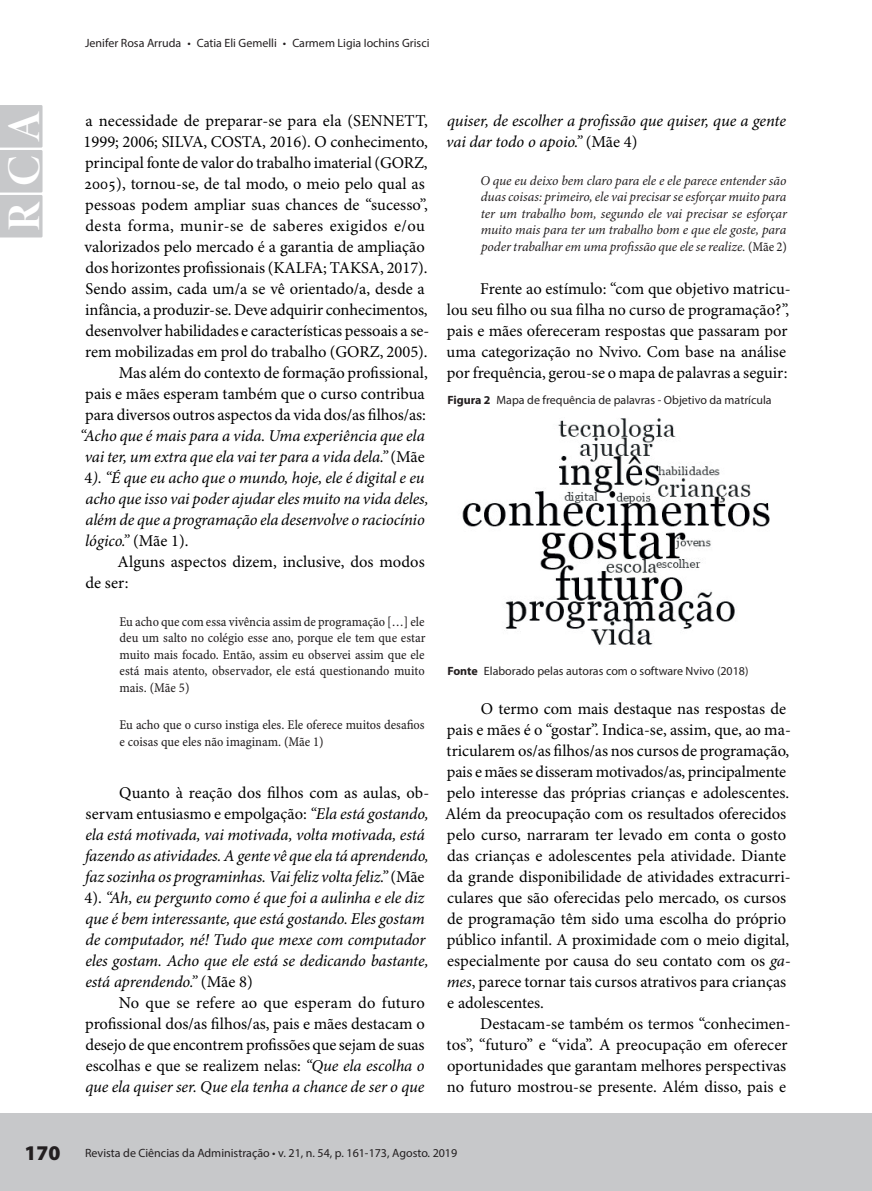
<style>
.page{position:relative;width:872px;height:1191px;background:#fff}
.page>*{position:absolute;margin:0;border:0;box-sizing:border-box;transform-origin:0 0}
.t1{font:46.8px "Minion Pro Bold Disp";color:#fff}
.t2{font:16.5px/21px "Minion Pro";color:#000001}
.t3{font:italic 16.5px/21px "Minion Pro";letter-spacing:-.01em;color:#000001}
.t4{font:13.5px/16.5px "Minion Pro Cn Capt";color:#231f20;text-align:justify}
.t5{font:italic 13.5px/16.5px "Minion Pro";letter-spacing:-.005em;color:#231f20;text-align:justify}
.t6{font:12px "Myriad Pro";color:#231f20}
.s1{font-style:normal}
.s2{font-style:italic}
.s3{font-family:"Minion Pro Cn Capt";font-style:normal}
.s4{font-weight:700}
.s5{font-weight:900;font-size:21px}
</style>
<div class="page">
<div style="left:0;top:1113px;width:872px;height:78px;background:#c7c8ca"></div>
<div style="left:0;top:105px;width:43px;height:132px;background:#c7c8ca"></div>
<img style="left:462px;top:418px;width:308px;height:227px">
<p class="t6" style="left:85px;top:35px;width:346px">Jenifer Rosa Arruda • Catia Eli Gemelli • Carmem Ligia Iochins Grisci</p>
<h1 class="t1" style="left:-4px;top:231px;width:121px;rotate:-90deg">RCA</h1>
<p class="t2" style="left:84px;top:111px;width:347px;text-align:right">a necessidade de preparar-se para ela (SENNETT, 1999; 2006; SILVA, COSTA, 2016). O conhecimento, principal fonte de valor do trabalho imaterial (GORZ, 2005), tornou-se, de tal modo, o meio pelo qual as pessoas podem ampliar suas chances de “sucesso”, desta forma, munir-se de saberes exigidos e/ou valorizados pelo mercado é a garantia de ampliação dos horizontes profissionais (KALFA; TAKSA, 2017).<br>Sendo assim, cada um/a se vê orientado/a, desde a infância, a produzir-se. Deve adquirir conhecimentos, desenvolver habilidades e características pessoais a se&shy;rem mobilizadas em prol do trabalho (GORZ, 2005).<br>Mas além do contexto de formação profissional,<br>pais e mães esperam também que o curso contribua para diversos outros aspectos da vida dos/as filhos/as:</p>
<p class="t3" style="left:80px;top:426px;width:350px">“Acho que é mais para a vida. Uma experiência que ela vai ter, um extra que ela vai ter para a vida dela.” <span class="s1">(Mãe 4</span>). “É que eu acho que o mundo, hoje, ele é digital e eu acho que isso vai poder ajudar eles muito na vida deles, além de que a programação ela desenvolve o raciocínio lógico.” <span class="s1">(Mãe 1).</span></p>
<p class="t2" style="left:85px;top:552px;width:341px;text-indent:32px">Alguns aspectos dizem, inclusive, dos modos de ser:</p>
<p class="t4" style="left:119px;top:614px;width:308px">Eu acho que com essa vivência assim de programação […] ele deu um salto no colégio esse ano, porque ele tem que estar muito mais focado. Então, assim eu observei assim que ele está mais atento, observador, ele está questionando muito mais. (Mãe 5)</p>
<p class="t4" style="left:119px;top:717px;width:307px">Eu acho que o curso instiga eles. Ele oferece muitos desafios e coisas que eles não imaginam. (Mãe 1)</p>
<p class="t3" style="left:85px;top:783px;width:346px;text-indent:35px"><span class="s1">Quanto à reação dos filhos com as aulas, ob&shy;servam entusiasmo e empolgação:</span> “Ela está gostando, ela está motivada, vai motivada, volta motivada, está fazendo as atividades. A gente vê que ela tá aprendendo, faz sozinha os programinhas. Vai feliz volta feliz.” <span class="s1">(Mãe 4).</span> “Ah, eu pergunto como é que foi a aulinha e ele diz que é bem interessante, que está gostando. Eles gostam de computador, né! Tudo que mexe com computador eles gostam. Acho que ele está se dedicando bastante, está aprendendo.” <span class="s1">(Mãe 8)</span></p>
<p class="t2" style="left:85px;top:993px;width:341px;text-align:justify;text-indent:33px">No que se refere ao que esperam do futuro profissional dos/as filhos/as, pais e mães destacam o desejo de que encontrem profissões que sejam de suas escolhas e que se realizem nelas: <span class="s2">“Que ela escolha o que ela quiser ser. Que ela tenha a chance de ser o que</span></p>
<p class="t3" style="left:446px;top:111px;width:341px">quiser, de escolher a profissão que quiser, que a gente vai dar todo o apoio.” <span class="s1">(Mãe 4)</span></p>
<p class="t5" style="left:480px;top:172px;width:308px">O que eu deixo bem claro para ele e ele parece entender são duas coisas: primeiro, ele vai precisar se esforçar muito para ter um trabalho bom, segundo ele vai precisar se esforçar muito mais para ter um trabalho bom e que ele goste, para poder trabalhar em uma profissão que ele se realize. <span class="s3">(Mãe 2)</span></p>
<p class="t2" style="left:446px;top:279px;width:346px;text-indent:34px">Frente ao estímulo: “com que objetivo matricu&shy;lou seu filho ou sua filha no curso de programação?”, pais e mães ofereceram respostas que passaram por uma categorização no Nvivo. Com base na análise por frequência, gerou-se o mapa de palavras a seguir:</p>
<p class="t6" style="left:447px;top:392px;width:326px"><span class="s4">Figura 2</span> Mapa de frequência de palavras - Objetivo da matrícula</p>
<p class="t6" style="left:447px;top:663px;width:303px"><span class="s4">Fonte</span> Elaborado pelas autoras com o software Nvivo (2018)</p>
<p class="t2" style="left:445px;top:699px;width:347px;text-indent:36px">O termo com mais destaque nas respostas de pais e mães é o “gostar”. Indica-se, assim, que, ao ma&shy;tricularem os/as filhos/as nos cursos de programação, pais e mães se disseram motivados/as, principalmente pelo interesse das próprias crianças e adolescentes.<br>Além da preocupação com os resultados oferecidos pelo curso, narraram ter levado em conta o gosto das crianças e adolescentes pela atividade. Diante da grande disponibilidade de atividades extracurri&shy;culares que são oferecidas pelo mercado, os cursos de programação têm sido uma escolha do próprio público infantil. A proximidade com o meio digital, especialmente por causa do seu contato com os <span class="s2">ga&shy;mes</span>, parece tornar tais cursos atrativos para crianças e adolescentes.</p>
<p class="t2" style="left:446px;top:1014px;width:346px;text-indent:34px">Destacam-se também os termos “conhecimen&shy;tos”, “futuro” e “vida”. A preocupação em oferecer oportunidades que garantam melhores perspectivas no futuro mostrou-se presente. Além disso, pais e</p>
<p class="t6" style="left:24px;top:1145px;width:434px"><span class="s5">170</span> Revista de Ciências da Administração • v. 21, n. 54, p. 161-173, Agosto. 2019</p>
</div>
